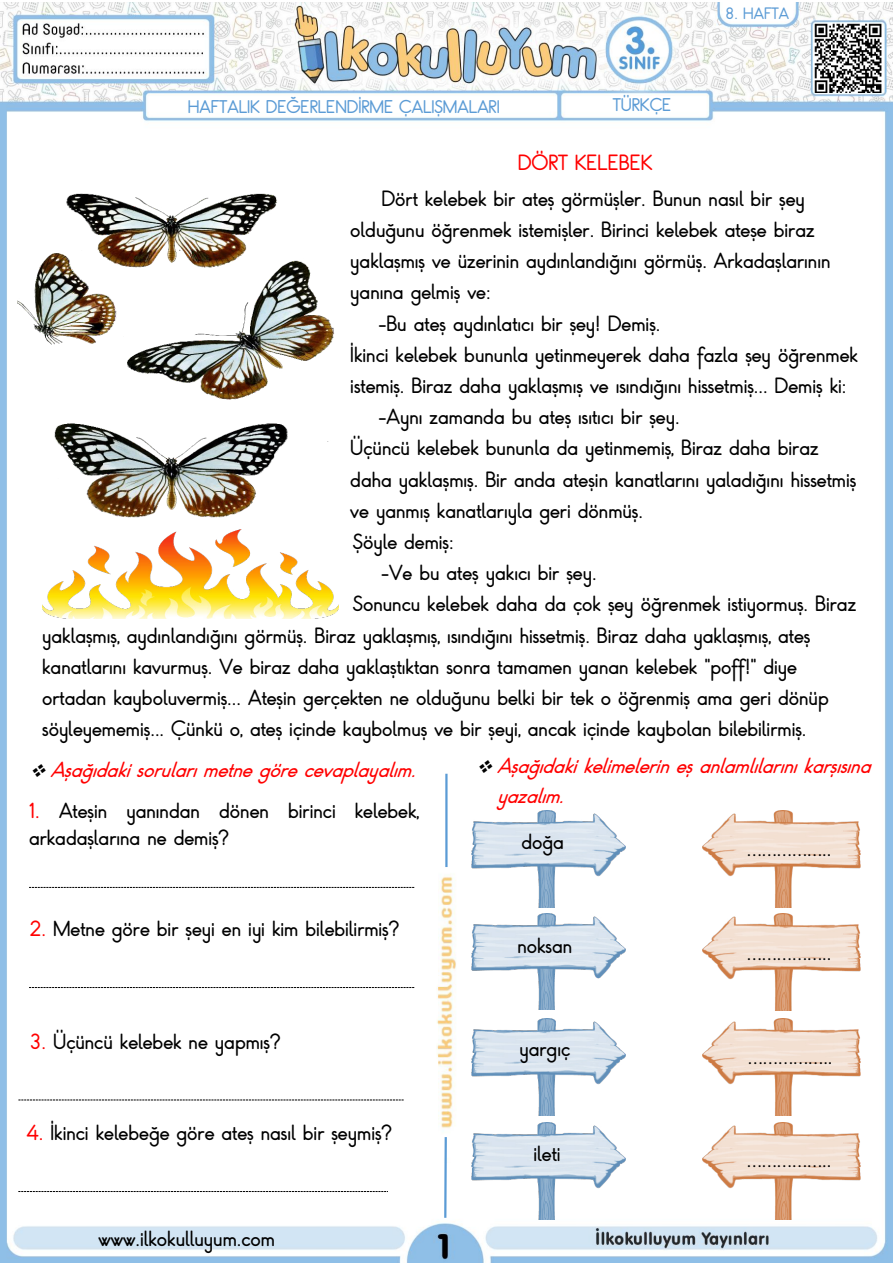
<style>
.page{position:relative;width:893px;height:1263px;background:#fff}
.page>*{position:absolute;margin:0;border:0;box-sizing:border-box;transform-origin:0 0}
.t1{font:18px/27.2px "Kayra Aydin";color:#000}
.t2{font:italic 18px/29.2px "Kayra Aydin";color:#f00}
.t3{font:18px "Kayra Aydin";color:#f00}
.t4{font:15px "Kayra Aydin";color:#5b9bd5}
.t5{font:13.5px "Kayra Aydin";color:#5b9bd5}
.s1{color:#000}
.s2{color:#f00}
</style>
<div class="page">
<img style="left:0;top:2px;width:892px;height:1261px">
<img style="left:436px;top:851px;width:20px;height:311px">
<img style="left:159px;top:96px;width:403px;height:21px">
<img style="left:573px;top:95px;width:141px;height:20px">
<div style="left:18px;top:751px;width:413px;height:473px;background:#fff"></div>
<svg style="left:29px;top:887px;width:386px;height:1px"></svg>
<svg style="left:29px;top:987px;width:386px;height:1px"></svg>
<svg style="left:18px;top:1191px;width:370px;height:1px"></svg>
<svg style="left:18px;top:1099px;width:386px;height:1px"></svg>
<img style="left:17px;top:188px;width:319px;height:336px">
<img style="left:42px;top:529px;width:297px;height:89px">
<hr style="left:445px;top:774px;width:3px;height:93px;background:#5b9bd5">
<svg style="left:443px;top:1135px;width:5px;height:85px"></svg>
<img style="left:703px;top:811px;width:157px;height:97px">
<img style="left:471px;top:811px;width:154px;height:96px">
<img style="left:703px;top:913px;width:157px;height:97px">
<img style="left:471px;top:913px;width:154px;height:97px">
<img style="left:703px;top:1019px;width:157px;height:97px">
<img style="left:471px;top:1019px;width:154px;height:97px">
<img style="left:703px;top:1122px;width:157px;height:97px">
<img style="left:471px;top:1122px;width:154px;height:97px">
<img style="left:814px;top:23px;width:68px;height:70px">
<p class="t4" style="left:188px;top:96px;width:313px">HAFTALIK DEĞERLENDİRME ÇALIŞMALARI</p>
<p class="t4" style="left:613px;top:95px;width:60px">TÜRKÇE</p>
<p class="t5" style="left:725px;top:4px;width:65px">8. HAFTA</p>
<p class="t3" style="left:518px;top:150px;width:136px">DÖRT KELEBEK</p>
<p class="t1" style="left:381px;top:186px;width:425px">Dört kelebek bir ateş görmüşler. Bunun nasıl bir şey</p>
<p class="t1" style="left:350px;top:217px;width:466px">olduğunu öğrenmek istemişler. Birinci kelebek ateşe biraz</p>
<p class="t1" style="left:350px;top:249px;width:482px">yaklaşmış ve üzerinin aydınlandığını görmüş. Arkadaşlarının</p>
<p class="t1" style="left:350px;top:280px;width:142px">yanına gelmiş ve:</p>
<p class="t1" style="left:378px;top:311px;width:283px">-Bu ateş aydınlatıcı bir şey! Demiş.</p>
<p class="t1" style="left:350px;top:342px;width:509px">İkinci kelebek bununla yetinmeyerek daha fazla şey öğrenmek</p>
<p class="t1" style="left:350px;top:373px;width:498px">istemiş. Biraz daha yaklaşmış ve ısındığını hissetmiş... Demiş ki:</p>
<p class="t1" style="left:378px;top:405px;width:303px">-Aynı zamanda bu ateş ısıtıcı bir şey.</p>
<p class="t1" style="left:350px;top:436px;width:470px">Üçüncü kelebek bununla da yetinmemiş, Biraz daha biraz</p>
<p class="t1" style="left:350px;top:467px;width:507px">daha yaklaşmış. Bir anda ateşin kanatlarını yaladığını hissetmiş</p>
<p class="t1" style="left:350px;top:498px;width:294px">ve yanmış kanatlarıyla geri dönmüş.</p>
<p class="t1" style="left:353px;top:529px;width:102px">Şöyle demiş:</p>
<p class="t1" style="left:381px;top:560px;width:217px">-Ve bu ateş yakıcı bir şey.</p>
<p class="t1" style="left:353px;top:592px;width:505px">Sonuncu kelebek daha da çok şey öğrenmek istiyormuş. Biraz</p>
<p class="t1" style="left:42px;top:623px;width:770px">yaklaşmış, aydınlandığını görmüş. Biraz yaklaşmış, ısındığını hissetmiş. Biraz daha yaklaşmış, ateş</p>
<p class="t1" style="left:42px;top:654px;width:756px">kanatlarını kavurmuş. Ve biraz daha yaklaştıktan sonra tamamen yanan kelebek "poff!" diye</p>
<p class="t1" style="left:42px;top:685px;width:788px">ortadan kayboluvermiş... Ateşin gerçekten ne olduğunu belki bir tek o öğrenmiş ama geri dönüp</p>
<p class="t1" style="left:42px;top:716px;width:766px">söyleyememiş... Çünkü o, ateş içinde kaybolmuş ve bir şeyi, ancak içinde kaybolan bilebilirmiş.</p>
<p class="t2" style="left:29px;top:756px;width:397px"><span class="s1">❖</span> Aşağıdakisorularımetnegörecevaplayalım.</p>
<p class="t1" style="left:29px;top:798px;width:392px"><span class="s2">1.</span> Ateşin yanından dönen birinci kelebek, arkadaşlarına ne demiş?</p>
<p class="t1" style="left:29px;top:917px;width:372px"><span class="s2">2.</span> Metne göre bir şeyi en iyi kim bilebilirmiş?</p>
<p class="t1" style="left:29px;top:1029px;width:253px"><span class="s2">3.</span> Üçüncü kelebek ne yapmış?</p>
<p class="t1" style="left:26px;top:1121px;width:367px"><span class="s2">4.</span> İkinci kelebeğe göre ateş nasıl bir şeymiş?</p>
<p class="t1" style="left:99px;top:1226px;width:178px">www.ilkokulluyum.com</p>
<p class="t2" style="left:497px;top:753px;width:384px;text-indent:-21px"><span class="s1">❖</span> Aşağıdakikelimelerineşanlamlılarınıkarşısına yazalım.</p>
<p class="t1" style="left:521px;top:829px;width:44px">doğa</p>
<p class="t1" style="left:517px;top:933px;width:56px">noksan</p>
<p class="t1" style="left:519px;top:1036px;width:52px">yargıç</p>
<p class="t1" style="left:533px;top:1141px;width:29px">ileti</p>
<p class="t1" style="left:747px;top:836px;width:86px">……………..</p>
<p class="t1" style="left:747px;top:941px;width:86px">……………..</p>
<p class="t1" style="left:748px;top:1044px;width:86px">……………..</p>
<p class="t1" style="left:747px;top:1148px;width:86px">……………..</p>
</div>
